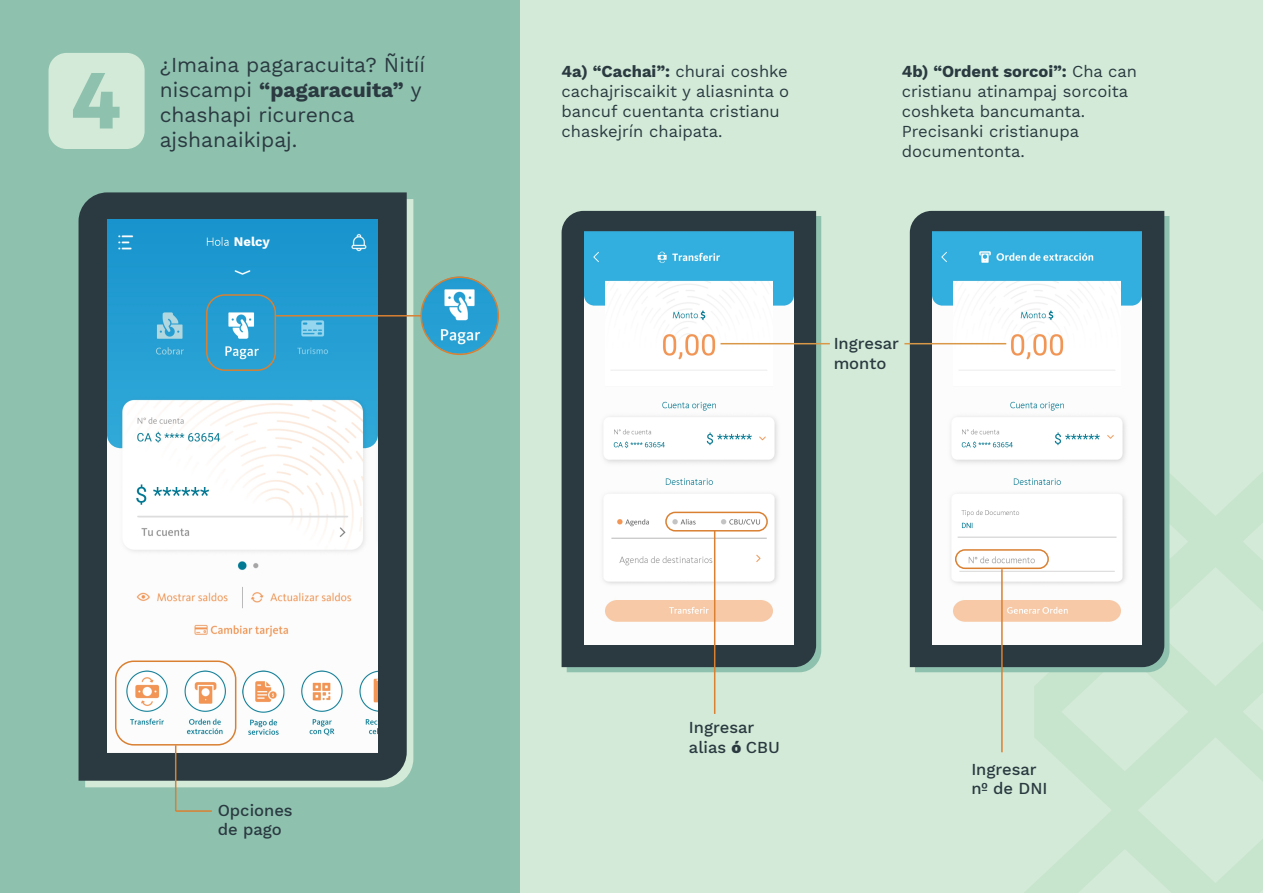
<style>
.page{position:relative;width:1263px;height:893px;background:#d3ead8}
.page>*{position:absolute;margin:0;border:0;box-sizing:border-box;transform-origin:0 0}
.t1{font:800 75px "Encode Sans";color:#8fc1af}
.t2{font:21px/25.2px "Work Sans";color:#2a3a40}
.t3{font:16.5px/19.8px "Work Sans";color:#2a3a40}
.t4{font:500 16.5px/19.8px "Work Sans";color:#2a3a40}
.t5{font:700 12.9px "Work Sans";color:#fff}
.s1{font-weight:700}
.s2{font-weight:800}
</style>
<div class="page">
<div style="left:0;top:0;width:520px;height:893px;background:#8fc1af"></div>
<img style="left:421px;top:277px;width:77px;height:77px;border-radius:39px">
<svg style="left:1021px;top:443px;width:242px;height:367px"></svg>
<svg style="left:1025px;top:810px;width:238px;height:83px"></svg>
<svg style="left:567px;top:216px;width:254px;height:456px;fill:#8fc1af"></svg>
<div style="left:562px;top:211px;width:254px;height:456px;background:#2a3a40"></div>
<img style="left:584px;top:232px;width:210px;height:413px">
<svg style="left:915px;top:216px;width:254px;height:456px;fill:#8fc1af"></svg>
<div style="left:910px;top:211px;width:254px;height:456px;background:#2a3a40"></div>
<img style="left:932px;top:232px;width:210px;height:413px">
<div style="left:85px;top:199px;width:328px;height:588px;background:#d3ead8"></div>
<div style="left:79px;top:192px;width:328px;height:589px;background:#2a3a40"></div>
<img style="left:108px;top:220px;width:270px;height:532px">
<div style="left:206px;top:294px;width:70px;height:77px;border:2px solid #d98032;border-radius:18px"></div>
<div style="left:115px;top:660px;width:121px;height:85px;border:2px solid #d98032;border-radius:18px"></div>
<hr style="left:175px;top:745px;width:1px;height:66px;background:#d98032">
<hr style="left:176px;top:810px;width:36px;height:2px;background:#d98032">
<div style="left:49px;top:53px;width:96px;height:96px;background:#d3ead8;border-radius:18px"></div>
<hr style="left:275px;top:315px;width:146px;height:2px;background:#d98032">
<div style="left:420px;top:276px;width:79px;height:79px;border:2px solid #d98032;border-radius:50%"></div>
<div style="left:665px;top:512px;width:103px;height:19px;border:2px solid #d98032;border-radius:9px"></div>
<div style="left:955px;top:549px;width:94px;height:20px;border:2px solid #d98032;border-radius:9px"></div>
<hr style="left:714px;top:531px;width:1px;height:183px;background:#d98032">
<hr style="left:1001px;top:569px;width:2px;height:183px;background:#d98032">
<hr style="left:720px;top:343px;width:110px;height:1px;background:#d99748">
<hr style="left:904px;top:343px;width:102px;height:1px;background:#d99748">
<div style="left:233px;top:236px;width:47px;height:14px;background:#1b95ce"></div>
<h1 class="t1" style="left:72px;top:42px;width:50px">4</h1>
<p class="t2" style="left:160px;top:53px;width:267px">¿Imaina pagaracuita? Ñitíí niscampi <span class="s1">“pagaracuita”</span> y chashapi ricurenca ajshanaikipaj.</p>
<p class="t3" style="left:562px;top:63px;width:229px"><span class="s1">4a) “Cachai”:</span> churai coshke cachajriscaikit y aliasninta o bancuf cuentanta cristianu chaskejrín chaipata.</p>
<p class="t3" style="left:902px;top:63px;width:237px"><span class="s1">4b) “Ordent sorcoi”:</span> Cha can cristianu atinampaj sorcoita coshketa bancumanta.<br>Precisanki cristianupa documentonta.</p>
<p class="t5" style="left:234px;top:235px;width:38px">Nelcy</p>
<p class="t4" style="left:834px;top:334px;width:67px">Ingresar monto</p>
<p class="t4" style="left:218px;top:801px;width:76px">Opciones de pago</p>
<p class="t4" style="left:689px;top:718px;width:92px">Ingresar alias <span class="s2">ó</span> CBU</p>
<p class="t4" style="left:971px;top:760px;width:78px">Ingresar nº de DNI</p>
</div>
